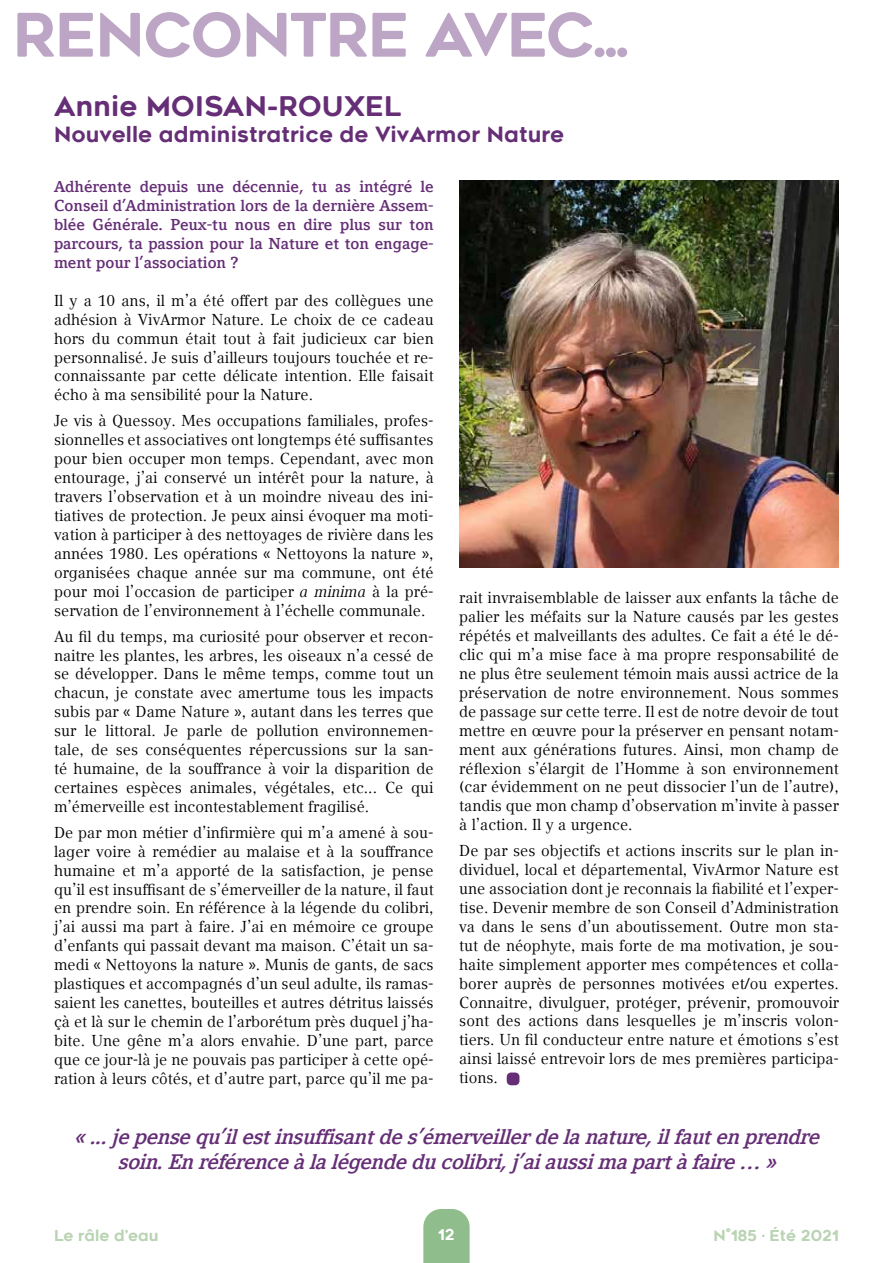
<style>
.page{position:relative;width:893px;height:1263px;background:#fff}
.page>*{position:absolute;margin:0;border:0;box-sizing:border-box;transform-origin:0 0}
.t1{font:60px "Renogare Soft";letter-spacing:-.025em;color:#bda5c5}
.t2{font:27px "Renogare Soft";color:#652e76}
.t3{font:italic 700 21px/25.2px "Compatil Letter LTW01";color:#652e76;text-align:center}
.t4{font:21px "Renogare Soft";color:#652e76}
.t5{font:15.75px/18.9px "Compatil Text LTW06";color:#000;text-align:justify}
.t6{font:700 15.75px/18.9px "Compatil Letter LTW01";color:#652e76;text-align:justify}
.t7{font:15px "Renogare Soft";color:#b9d3b3}
.t8{font:15px "Renogare Soft";color:#fff}
.s1{font-family:"Compatil Text LT Com";font-style:italic}
</style>
<div class="page">
<svg style="left:423px;top:1209px;width:47px;height:54px"></svg>
<div style="left:507px;top:1072px;width:12px;height:13px;background:#652e76;border-radius:4px"></div>
<img style="left:459px;top:181px;width:380px;height:386px">
<h1 class="t1" style="left:13px;top:-4px;width:617px">RENCONTRE AVEC...</h1>
<h2 class="t2" style="left:54px;top:89px;width:349px">Annie MOISAN-ROUXEL</h2>
<h3 class="t4" style="left:54px;top:120px;width:512px">Nouvelle administratrice de VivArmor Nature</h3>
<p class="t6" style="left:54px;top:177px;width:381px">Adhérente depuis une décennie, tu as intégré le Conseil d’Administration lors de la dernière Assem&shy;blée Générale. Peux-tu nous en dire plus sur ton parcours, ta passion pour la Nature et ton engage&shy;ment pour l’association ?</p>
<p class="t5" style="left:54px;top:291px;width:381px">Il y a 10 ans, il m’a été offert par des collègues une adhésion à VivArmor Nature. Le choix de ce cadeau hors du commun était tout à fait judicieux car bien personnalisé. Je suis d’ailleurs toujours touchée et re&shy;connaissante par cette délicate intention. Elle faisait écho à ma sensibilité pour la Nature.</p>
<p class="t5" style="left:54px;top:412px;width:381px">Je vis à Quessoy. Mes occupations familiales, profes&shy;sionnelles et associatives ont longtemps été suffisantes pour bien occuper mon temps. Cependant, avec mon entourage, j’ai conservé un intérêt pour la nature, à travers l’observation et à un moindre niveau des ini&shy;tiatives de protection. Je peux ainsi évoquer ma moti&shy;vation à participer à des nettoyages de rivière dans les années 1980. Les opérations « Nettoyons la nature », organisées chaque année sur ma commune, ont été pour moi l’occasion de participer <span class="s1">a minima</span> à la pré&shy;servation de l’environnement à l’échelle communale.</p>
<p class="t5" style="left:54px;top:627px;width:381px">Au fil du temps, ma curiosité pour observer et recon&shy;naitre les plantes, les arbres, les oiseaux n’a cessé de se développer. Dans le même temps, comme tout un chacun, je constate avec amertume tous les impacts subis par « Dame Nature », autant dans les terres que sur le littoral. Je parle de pollution environnemen&shy;tale, de ses conséquentes répercussions sur la san&shy;té humaine, de la souffrance à voir la disparition de certaines espèces animales, végétales, etc... Ce qui m’émerveille est incontestablement fragilisé.</p>
<p class="t5" style="left:54px;top:823px;width:381px">De par mon métier d’infirmière qui m’a amené à sou&shy;lager voire à remédier au malaise et à la souffrance humaine et m’a apporté de la satisfaction, je pense qu’il est insuffisant de s’émerveiller de la nature, il faut en prendre soin. En référence à la légende du colibri, j’ai aussi ma part à faire. J’ai en mémoire ce groupe d’enfants qui passait devant ma maison. C’était un sa&shy;medi « Nettoyons la nature ». Munis de gants, de sacs plastiques et accompagnés d’un seul adulte, ils ramas&shy;saient les canettes, bouteilles et autres détritus laissés çà et là sur le chemin de l’arborétum près duquel j’ha&shy;bite. Une gêne m’a alors envahie. D’une part, parce que ce jour-là je ne pouvais pas participer à cette opé&shy;ration à leurs côtés, et d’autre part, parce qu’il me pa-</p>
<p class="t5" style="left:459px;top:589px;width:381px">rait invraisemblable de laisser aux enfants la tâche de palier les méfaits sur la Nature causés par les gestes répétés et malveillants des adultes. Ce fait a été le dé&shy;clic qui m’a mise face à ma propre responsabilité de ne plus être seulement témoin mais aussi actrice de la préservation de notre environnement. Nous sommes de passage sur cette terre. Il est de notre devoir de tout mettre en œuvre pour la préserver en pensant notam&shy;ment aux générations futures. Ainsi, mon champ de réflexion s’élargit de l’Homme à son environnement (car évidemment on ne peut dissocier l’un de l’autre), tandis que mon champ d’observation m’invite à passer à l’action. Il y a urgence.</p>
<p class="t5" style="left:459px;top:841px;width:381px">De par ses objectifs et actions inscrits sur le plan in&shy;dividuel, local et départemental, VivArmor Nature est une association dont je reconnais la fiabilité et l’exper&shy;tise. Devenir membre de son Conseil d’Administration va dans le sens d’un aboutissement. Outre mon sta&shy;tut de néophyte, mais forte de ma motivation, je sou&shy;haite simplement apporter mes compétences et colla&shy;borer auprès de personnes motivées et/ou expertes.<br>Connaitre, divulguer, protéger, prévenir, promouvoir sont des actions dans lesquelles je m’inscris volon&shy;tiers. Un fil conducteur entre nature et émotions s’est ainsi laissé entrevoir lors de mes premières participa&shy;tions.</p>
<h3 class="t3" style="left:74px;top:1124px;width:753px">«...jepensequ’ilestinsuffisantdes’émerveillerdelanature,ilfautenprendre soin.Enréférenceàlalégendeducolibri,j ’aiaussimapartàfaire… »</h3>
<p class="t7" style="left:54px;top:1226px;width:106px">Le râle d’eau</p>
<p class="t7" style="left:713px;top:1226px;width:127px">N°185 · Été 2021</p>
<p class="t8" style="left:438px;top:1225px;width:18px">12</p>
</div>
